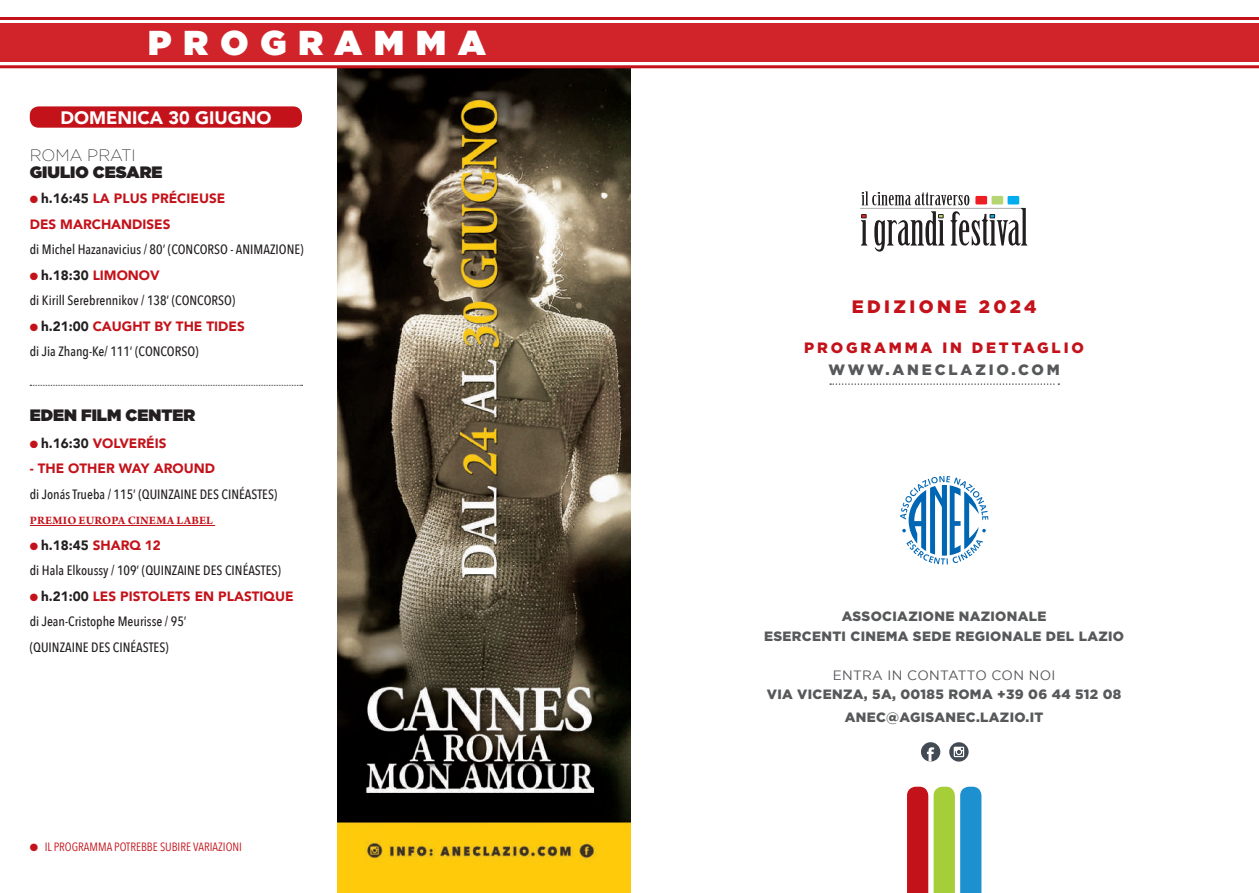
<style>
.page{position:relative;width:1259px;height:893px;background:#fff}
.page>*{position:absolute;margin:0;border:0;box-sizing:border-box;transform-origin:0 0}
.t1{font:900 34.5px "Gotham";letter-spacing:.35em;color:#fff}
.t2{font:900 18px "Avenir";color:#fff}
.t3{font:900 18px "Gotham";letter-spacing:.19em;color:#c4121a}
.t4{font:900 16.5px "Gotham";color:#231f20}
.t5{font:200 16.5px "Gotham";color:#231f20}
.t6{font:900 15px "Gotham";letter-spacing:.19em;color:#c4121a}
.t7{font:900 15px "Gotham";letter-spacing:.19em;color:#57585a}
.t8{font:500 13.5px/25.5px "Avenir Next Condensed";color:#231f20}
.t9{font:900 13.5px/25.5px "Avenir";color:#c4121a}
.t10{font:900 13.5px/19.5px "Gotham";letter-spacing:.025em;color:#57585a;text-align:center}
.t11{font:900 13.5px "Avenir";color:#231f20}
.t12{font:13.5px "Gotham";letter-spacing:.025em;color:#57585a}
.t13{font:12px "Avenir Next Condensed";color:#c4121a}
.t14{font:700 12px "Arno Pro";letter-spacing:.01em;color:#c4121a}
.s1{color:#231f20}
.s2{color:#c4121a}
</style>
<div class="page">
<img style="left:337px;top:68px;width:293px;height:825px">
<hr style="left:30px;top:525px;width:185px;height:1px;background:#c4121a">
<div style="left:30px;top:106px;width:272px;height:22px;background:#c4121a;border-radius:9px"></div>
<svg style="left:30px;top:385px;width:273px;height:1px"></svg>
<div style="left:0;top:24px;width:1259px;height:38px;background:#d1232a"></div>
<hr style="left:0;top:17px;width:1259px;height:3px;background:#c4121a">
<hr style="left:0;top:65px;width:1259px;height:3px;background:#c4121a">
<svg style="left:830px;top:383px;width:229px;height:2px"></svg>
<svg style="left:907px;top:787px;width:74px;height:106px;background:#968e78"></svg>
<svg style="left:900px;top:476px;width:88px;height:88px"></svg>
<svg style="left:860px;top:191px;width:167px;height:61px"></svg>
<div style="left:975px;top:196px;width:12px;height:8px;background:#ee1d23"></div>
<div style="left:991px;top:196px;width:12px;height:8px;background:#b4d56f"></div>
<div style="left:1007px;top:196px;width:12px;height:8px;background:#00aeef"></div>
<svg style="left:921px;top:742px;width:19px;height:19px"></svg>
<svg style="left:949px;top:742px;width:19px;height:20px"></svg>
<svg style="left:953px;top:747px;width:11px;height:10px"></svg>
<h1 class="t1" style="left:148px;top:23px;width:339px">PROGRAMMA</h1>
<h2 class="t2" style="left:60px;top:103px;width:212px">DOMENICA 30 GIUGNO</h2>
<p class="t5" style="left:30px;top:145px;width:107px">ROMA PRATI</p>
<p class="t4" style="left:30px;top:162px;width:134px">GIULIO CESARE</p>
<p class="t9" style="left:30px;top:185px;width:197px">● <span class="s1">h.16:45</span> LA PLUS PRÉCIEUSE<br>DES MARCHANDISES</p>
<p class="t8" style="left:30px;top:237px;width:275px">di Michel Hazanavicius / 80’ (CONCORSO - ANIMAZIONE)</p>
<p class="t11" style="left:30px;top:263px;width:131px"><span class="s2">●</span> h.18:30 <span class="s2">LIMONOV</span></p>
<p class="t8" style="left:30px;top:288px;width:207px">di Kirill Serebrennikov / 138’ (CONCORSO)</p>
<p class="t9" style="left:30px;top:313px;width:216px">● <span class="s1">h.21:00</span> CAUGHT BY THE TIDES</p>
<p class="t8" style="left:30px;top:339px;width:170px">di Jia Zhang-Ke/ 111’ (CONCORSO)</p>
<p class="t4" style="left:30px;top:405px;width:167px">EDEN FILM CENTER</p>
<p class="t9" style="left:30px;top:430px;width:138px">● <span class="s1">h.16:30</span> VOLVERÉIS</p>
<p class="t9" style="left:30px;top:455px;width:187px">- THE OTHER WAY AROUND</p>
<p class="t8" style="left:30px;top:481px;width:249px">di Jonás Trueba / 115’ (QUINZAINE DES CINÉASTES)</p>
<p class="t14" style="left:30px;top:514px;width:185px">PREMIO EUROPA CINEMA LABEL</p>
<p class="t11" style="left:30px;top:533px;width:133px"><span class="s2">●</span> h.18:45 <span class="s2">SHARQ 12</span></p>
<p class="t8" style="left:30px;top:558px;width:253px">di Hala Elkoussy / 109’ (QUINZAINE DES CINÉASTES)</p>
<p class="t9" style="left:30px;top:583px;width:265px">● <span class="s1">h.21:00</span> LES PISTOLETS EN PLASTIQUE</p>
<p class="t8" style="left:30px;top:609px;width:158px">di Jean-Cristophe Meurisse / 95’ (QUINZAINE DES CINÉASTES)</p>
<p class="t13" style="left:30px;top:837px;width:214px">● IL PROGRAMMA POTREBBE SUBIRE VARIAZIONI</p>
<h2 class="t3" style="left:851px;top:296px;width:186px">EDIZIONE 2024</h2>
<p class="t6" style="left:804px;top:339px;width:281px">PROGRAMMA IN DETTAGLIO</p>
<p class="t7" style="left:828px;top:361px;width:233px">WWW.ANECLAZIO.COM</p>
<p class="t10" style="left:764px;top:606px;width:362px">ASSOCIAZIONE NAZIONALE<br>ESERCENTI CINEMA SEDE REGIONALE DEL LAZIO</p>
<p class="t12" style="left:832px;top:667px;width:224px">ENTRA IN CONTATTO CON NOI</p>
<p class="t10" style="left:766px;top:683px;width:356px;line-height:22.5px">VIA VICENZA, 5A, 00185 ROMA +39 06 44 512 08<br>ANEC@AGISANEC.LAZIO.IT</p>
</div>
